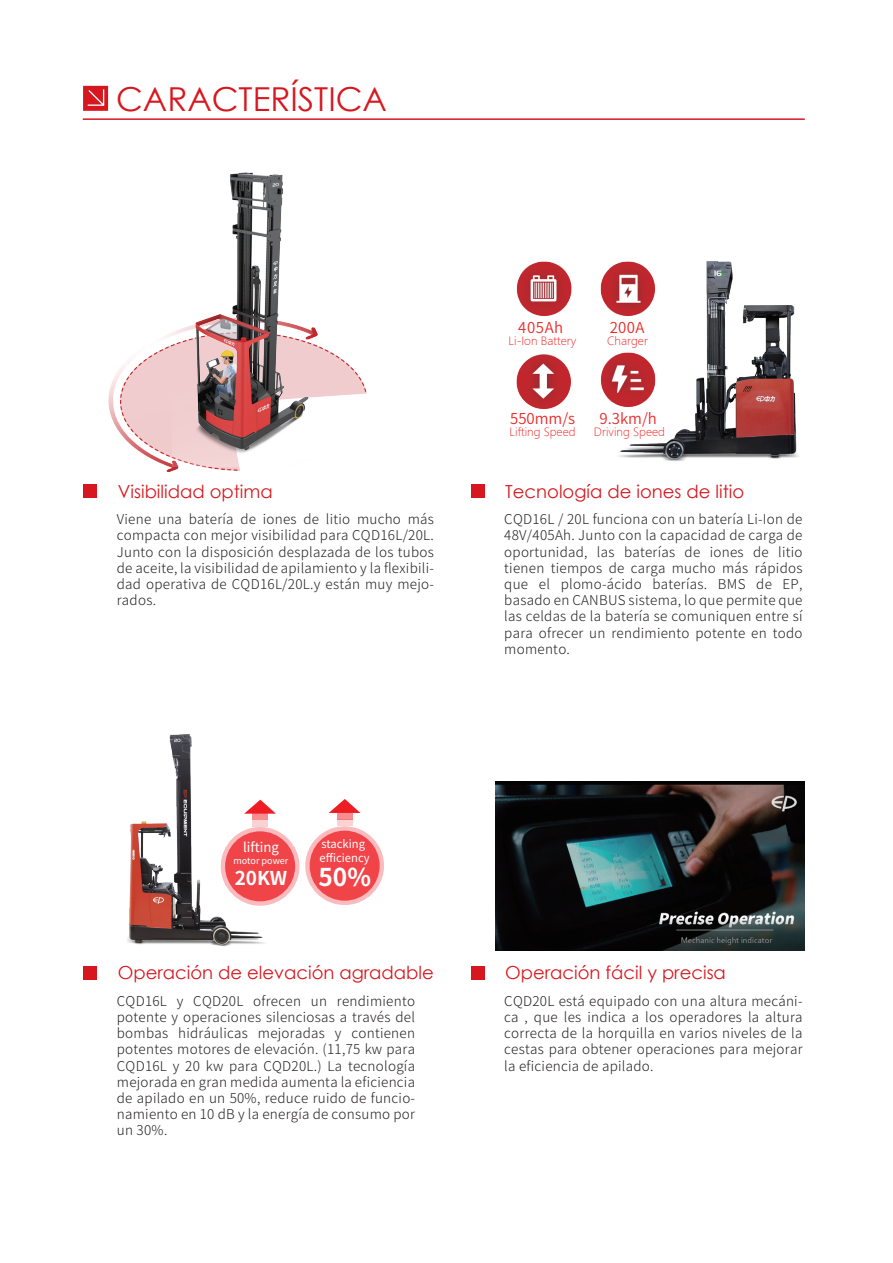
<style>
.page{position:relative;width:893px;height:1263px;background:#fff}
.page>*{position:absolute;margin:0;border:0;box-sizing:border-box;transform-origin:0 0}
.t1{font:33px "Century Gothic";color:#d7171f}
.t2{font:700 24.6px "Source Han Sans CN";color:#fff}
.t3{font:700 19.05px "Source Han Sans CN";color:#fff}
.t4{font:18px "Century Gothic";color:#d7171f}
.t5{font:15px "Source Han Sans CN";letter-spacing:.02em;color:#ee2928}
.t6{font:300 13.5px/16.2px "Source Han Sans CN";letter-spacing:.02em;color:#231f20;text-align:justify}
.t7{font:13.2px "Source Han Sans CN";color:#fff}
.t8{font:300 11.25px "Microsoft Ya Hei";color:#ee2928}
.t9{font:11.25px/13.5px "Source Han Sans CN";color:#fff}
.t10{font:9.15px "Source Han Sans CN";color:#fff}
</style>
<div class="page">
<hr style="left:83px;top:118px;width:722px;height:2px;background:#d7171f">
<svg style="left:83px;top:86px;width:25px;height:25px"></svg>
<svg style="left:221px;top:827px;width:78px;height:79px"></svg>
<div style="left:225px;top:831px;width:70px;height:70px;background:#f04449;border-radius:50%"></div>
<svg style="left:305px;top:826px;width:79px;height:79px"></svg>
<div style="left:310px;top:831px;width:70px;height:70px;background:#f04449;border-radius:50%"></div>
<div style="left:337px;top:813px;width:15px;height:7px;background:#f68e91"></div>
<div style="left:337px;top:820px;width:15px;height:6px;background:#fbd2d3"></div>
<svg style="left:329px;top:799px;width:31px;height:14px"></svg>
<img style="left:127px;top:734px;width:149px;height:213px">
<div style="left:83px;top:484px;width:14px;height:14px;background:#d7171f"></div>
<img style="left:108px;top:332px;width:259px;height:140px">
<div style="left:471px;top:484px;width:13px;height:14px;background:#d7171f"></div>
<div style="left:83px;top:966px;width:14px;height:14px;background:#d7171f"></div>
<div style="left:471px;top:966px;width:13px;height:14px;background:#d7171f"></div>
<img style="left:516px;top:354px;width:55px;height:55px">
<img style="left:516px;top:261px;width:56px;height:55px">
<img style="left:600px;top:261px;width:199px;height:200px">
<img style="left:496px;top:782px;width:309px;height:168px">
<img style="left:172px;top:172px;width:161px;height:295px">
<h1 class="t1" style="left:116px;top:76px;width:272px">CARACTERÍSTICA</h1>
<h3 class="t4" style="left:118px;top:479px;width:156px">Visibilidad optima</h3>
<p class="t6" style="left:117px;top:511px;width:319px">Viene una batería de iones de litio mucho más compacta con mejor visibilidad para CQD16L/20L.<br>Junto con la disposición desplazada de los tubos de aceite, la visibilidad de apilamiento y la flexibili&shy;dad operativa de CQD16L/20L.y están muy mejo&shy;rados.</p>
<p class="t5" style="left:518px;top:319px;width:47px">405Ah</p>
<p class="t8" style="left:509px;top:334px;width:69px">Li-Ion Battery</p>
<p class="t5" style="left:610px;top:319px;width:36px">200A</p>
<p class="t8" style="left:607px;top:334px;width:43px">Charger</p>
<p class="t5" style="left:510px;top:410px;width:67px">550mm/s</p>
<p class="t8" style="left:510px;top:425px;width:68px">Lifting Speed</p>
<p class="t5" style="left:600px;top:410px;width:59px">9.3km/h</p>
<p class="t8" style="left:594px;top:425px;width:73px">Driving Speed</p>
<h3 class="t4" style="left:505px;top:479px;width:240px">Tecnología de iones de litio</h3>
<p class="t6" style="left:504px;top:511px;width:300px">CQD16L / 20L funciona con un batería Li-Ion de 48V/405Ah. Junto con la capacidad de carga de oportunidad, las baterías de iones de litio tienen tiempos de carga mucho más rápidos que el plomo-ácido baterías. BMS de EP, basado en CANBUS sistema, lo que permite que las celdas de la batería se comuniquen entre sí para ofrecer un rendimiento potente en todo momento.</p>
<p class="t7" style="left:243px;top:840px;width:37px">lifting</p>
<h3 class="t3" style="left:235px;top:867px;width:54px">20KW</h3>
<p class="t10" style="left:233px;top:856px;width:56px">motor power</p>
<p class="t9" style="left:319px;top:837px;width:52px">stacking efficiency</p>
<h2 class="t2" style="left:318px;top:863px;width:54px">50%</h2>
<h3 class="t4" style="left:118px;top:960px;width:317px">Operación de elevación agradable</h3>
<p class="t6" style="left:117px;top:993px;width:300px">CQD16L y CQD20L ofrecen un rendimiento potente y operaciones silenciosas a través del bombas hidráulicas mejoradas y contienen potentes motores de elevación. (11,75 kw para CQD16L y 20 kw para CQD20L.) La tecnología mejorada en gran medida aumenta la eficiencia de apilado en un 50%, reduce ruido de funcio&shy;namiento en 10 dB y la energía de consumo por un 30%.</p>
<h3 class="t4" style="left:505px;top:960px;width:222px">Operación fácil y precisa</h3>
<p class="t6" style="left:504px;top:993px;width:300px">CQD20L está equipado con una altura mecáni&shy;ca , que les indica a los operadores la altura correcta de la horquilla en varios niveles de la cestas para obtener operaciones para mejorar la eficiencia de apilado.</p>
</div>
